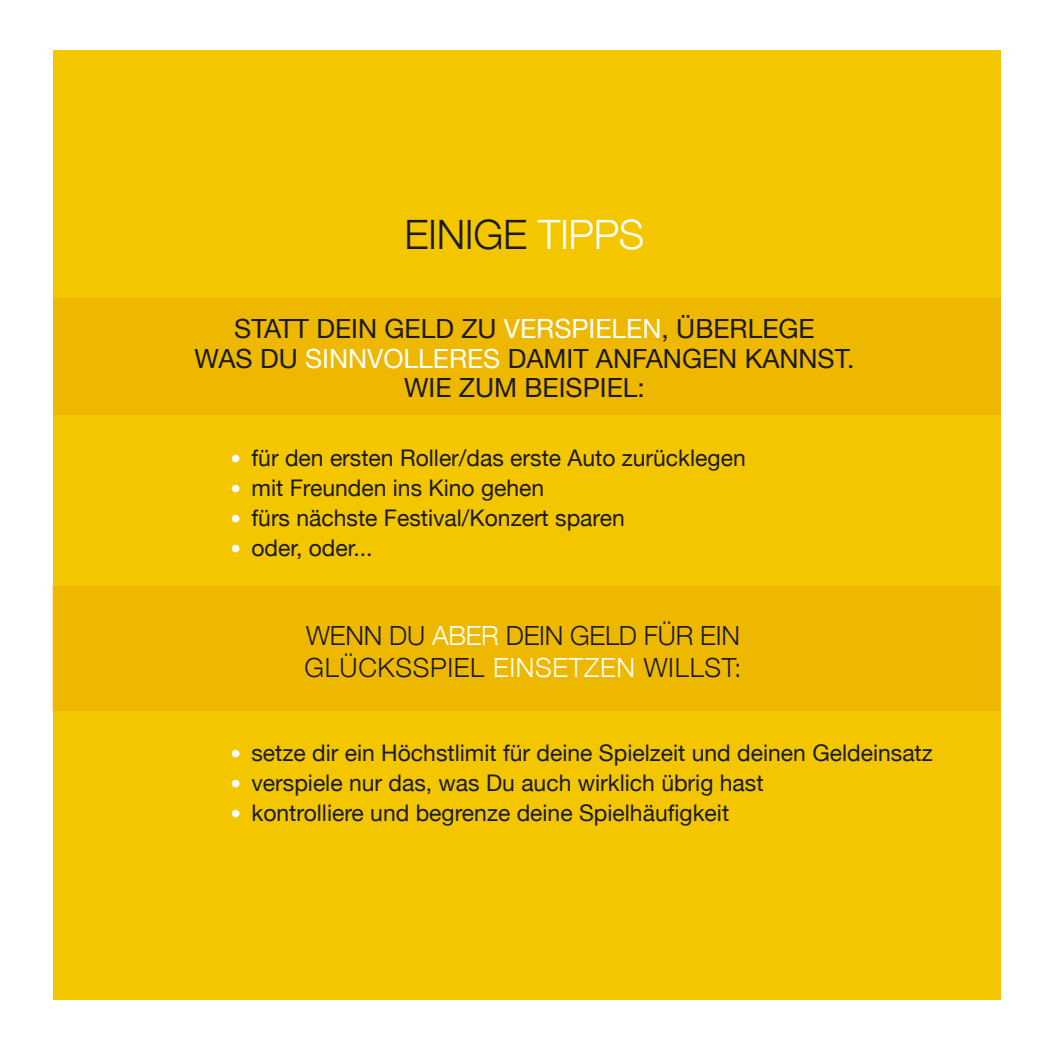
<style>
.page{position:relative;width:1049px;height:1049px;background:#fff}
.page>*{position:absolute;margin:0;border:0;box-sizing:border-box;transform-origin:0 0}
.t1{font:300 40.5px "Helvetica Neue";letter-spacing:-.01em;color:#1a1a18}
.t2{font:26.5px/30px "Helvetica Neue";color:#1a1a18;text-align:center}
.t3{font:300 26.5px/31.8px "Helvetica Neue";letter-spacing:.025em;color:#1a1a18}
.t4{font:23px "Helvetica Neue";color:#1a1a18}
.s1{color:#fff}
.s2{font-weight:100;font-size:21.25px;color:#fff}
</style>
<div class="page">
<div style="left:53px;top:50px;width:947px;height:949px;background:#f3c600"></div>
<div style="left:53px;top:298px;width:947px;height:117px;background:#efb800"></div>
<div style="left:52px;top:586px;width:948px;height:124px;background:#efb800"></div>
<h1 class="t1" style="left:404px;top:201px;width:241px">EINIGE <span class="s1">TIPPS</span></h1>
<p class="t2" style="left:195px;top:315px;width:661px">STATT DEIN GELD ZU <span class="s1">VERSPIELEN</span>, ÜBERLEGE<br>WAS DU <span class="s1">SINNVOLLERES</span> DAMIT ANFANGEN KANNST.<br>WIE ZUM BEISPIEL:</p>
<p class="t4" style="left:230px;top:441px;width:517px"><span class="s2">•</span> für den ersten Roller/das erste Auto zurücklegen</p>
<p class="t4" style="left:230px;top:471px;width:315px"><span class="s2">•</span> mit Freunden ins Kino gehen</p>
<p class="t4" style="left:230px;top:501px;width:396px"><span class="s2">•</span> fürs nächste Festival/Konzert sparen</p>
<p class="t4" style="left:230px;top:531px;width:144px"><span class="s2">•</span> oder, oder...</p>
<p class="t3" style="left:304px;top:618px;width:439px">WENN DU <span class="s1">ABER</span> DEIN GELD FÜR EIN<br>GLÜCKSSPIEL <span class="s1">EINSETZEN</span> WILLST:</p>
<p class="t4" style="left:230px;top:736px;width:704px"><span class="s2">•</span> setze dir ein Höchstlimit für deine Spielzeit und deinen Geldeinsatz</p>
<p class="t4" style="left:230px;top:766px;width:535px"><span class="s2">•</span> verspiele nur das, was Du auch wirklich übrig hast</p>
<p class="t4" style="left:230px;top:796px;width:500px"><span class="s2">•</span> kontrolliere und begrenze deine Spielhäufigkeit</p>
</div>
